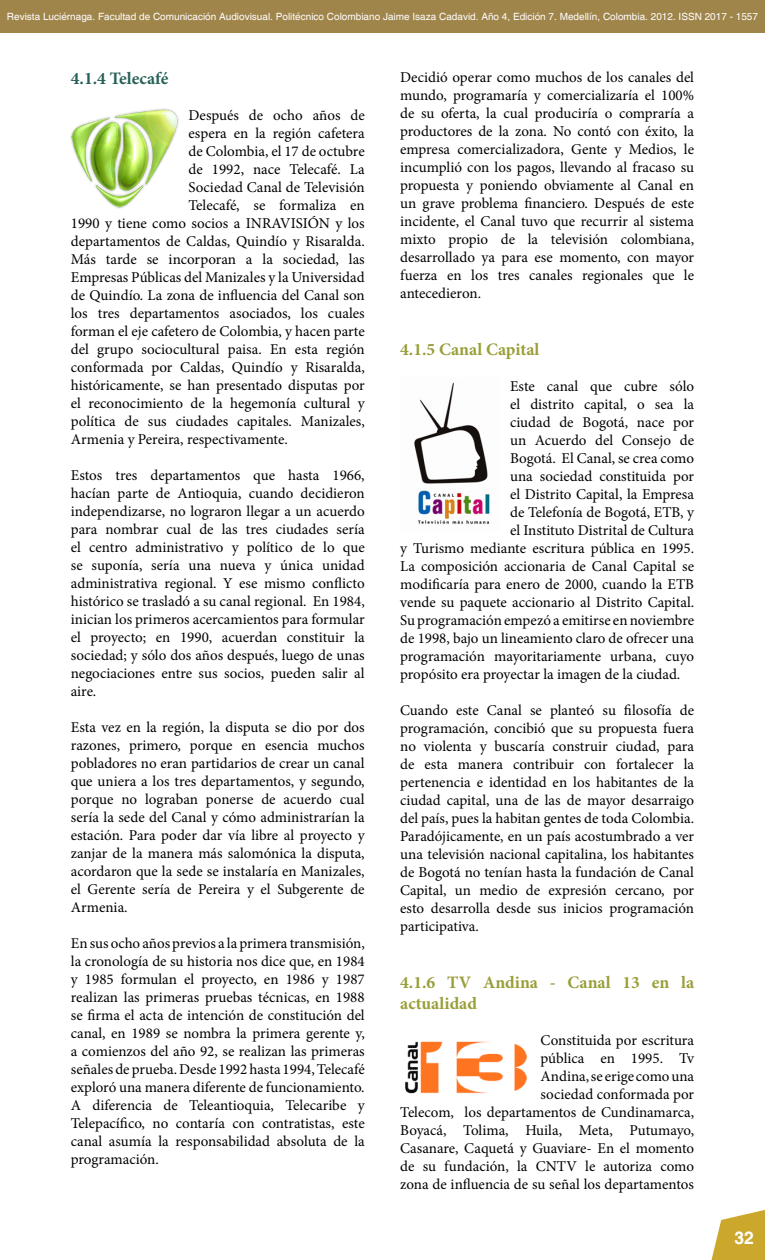
<style>
.page{position:relative;width:765px;height:1260px;background:#fff}
.page>*{position:absolute;margin:0;border:0;box-sizing:border-box;transform-origin:0 0}
.t1{font:700 17.5px/21px "Minion Pro";color:#999e38}
.t2{font:700 17.5px "Minion Pro";letter-spacing:-.005em;color:#266157}
.t3{font:700 17.5px "Helvetica";color:#fff}
.t4{font:15px/18px "Minion Pro";color:#000;text-align:justify}
.t5{font:10px "Helvetica";color:#fff}
</style>
<div class="page">
<div style="left:0;top:0;width:765px;height:33px;background:#a0854b"></div>
<svg style="left:712px;top:1210px;width:53px;height:50px"></svg>
<img style="left:71px;top:109px;width:108px;height:99px">
<img style="left:414px;top:382px;width:76px;height:142px">
<img style="left:405px;top:1041px;width:122px;height:53px">
<p class="t5" style="left:7px;top:11px;width:753px">Revista Luciérnaga. Facultad de Comunicación Audiovisual. Politécnico Colombiano Jaime Isaza Cadavid. Año 4, Edición 7. Medellín, Colombia. 2012. ISSN 2017 - 1557</p>
<p class="t2" style="left:71px;top:66px;width:99px">4.1.4 Telecafé</p>
<p class="t4" style="left:189px;top:106px;width:178px">Después de ocho años de</p>
<p class="t4" style="left:189px;top:124px;width:178px">espera en la región cafetera</p>
<p class="t4" style="left:189px;top:142px;width:178px">de Colombia, el 17 de octubre</p>
<p class="t4" style="left:189px;top:160px;width:178px">de 1992, nace Telecafé. La</p>
<p class="t4" style="left:189px;top:178px;width:178px">Sociedad Canal de Televisión</p>
<p class="t4" style="left:189px;top:196px;width:178px">Telecafé, se formaliza en</p>
<p class="t4" style="left:71px;top:214px;width:295px">1990 y tiene como socios a INRAVISIÓN y los</p>
<p class="t4" style="left:71px;top:232px;width:295px">departamentos de Caldas, Quindío y Risaralda.</p>
<p class="t4" style="left:71px;top:250px;width:295px">Más tarde se incorporan a la sociedad, las</p>
<p class="t4" style="left:71px;top:268px;width:295px">Empresas Públicas del Manizales y la Universidad</p>
<p class="t4" style="left:71px;top:286px;width:295px">de Quindío. La zona de influencia del Canal son</p>
<p class="t4" style="left:71px;top:304px;width:295px">los tres departamentos asociados, los cuales</p>
<p class="t4" style="left:71px;top:322px;width:295px">forman el eje cafetero de Colombia, y hacen parte</p>
<p class="t4" style="left:71px;top:340px;width:295px">del grupo sociocultural paisa. En esta región</p>
<p class="t4" style="left:71px;top:358px;width:295px">conformada por Caldas, Quindío y Risaralda,</p>
<p class="t4" style="left:71px;top:376px;width:295px">históricamente, se han presentado disputas por</p>
<p class="t4" style="left:71px;top:394px;width:295px">el reconocimiento de la hegemonía cultural y</p>
<p class="t4" style="left:71px;top:412px;width:295px">política de sus ciudades capitales. Manizales,</p>
<p class="t4" style="left:71px;top:430px;width:218px">Armenia y Pereira, respectivamente.</p>
<p class="t4" style="left:71px;top:466px;width:295px">Estos tres departamentos que hasta 1966, hacían parte de Antioquia, cuando decidieron independizarse, no lograron llegar a un acuerdo para nombrar cual de las tres ciudades sería el centro administrativo y político de lo que se suponía, sería una nueva y única unidad administrativa regional. Y ese mismo conflicto histórico se trasladó a su canal regional. En 1984, inician los primeros acercamientos para formular el proyecto; en 1990, acuerdan constituir la sociedad; y sólo dos años después, luego de unas negociaciones entre sus socios, pueden salir al aire.</p>
<p class="t4" style="left:71px;top:718px;width:295px">Esta vez en la región, la disputa se dio por dos razones, primero, porque en esencia muchos pobladores no eran partidarios de crear un canal que uniera a los tres departamentos, y segundo, porque no lograban ponerse de acuerdo cual sería la sede del Canal y cómo administrarían la estación. Para poder dar vía libre al proyecto y zanjar de la manera más salomónica la disputa, acordaron que la sede se instalaría en Manizales, el Gerente sería de Pereira y el Subgerente de Armenia.</p>
<p class="t4" style="left:71px;top:934px;width:295px">En sus ocho años previos a la primera transmisión, la cronología de su historia nos dice que, en 1984 y 1985 formulan el proyecto, en 1986 y 1987 realizan las primeras pruebas técnicas, en 1988 se firma el acta de intención de constitución del canal, en 1989 se nombra la primera gerente y, a comienzos del año 92, se realizan las primeras señales de prueba. Desde 1992 hasta 1994, Telecafé exploró una manera diferente de funcionamiento.<br>A diferencia de Teleantioquia, Telecaribe y Telepacífico, no contaría con contratistas, este canal asumía la responsabilidad absoluta de la programación.</p>
<p class="t4" style="left:400px;top:68px;width:295px">Decidió operar como muchos de los canales del mundo, programaría y comercializaría el 100% de su oferta, la cual produciría o compraría a productores de la zona. No contó con éxito, la empresa comercializadora, Gente y Medios, le incumplió con los pagos, llevando al fracaso su propuesta y poniendo obviamente al Canal en un grave problema financiero. Después de este incidente, el Canal tuvo que recurrir al sistema mixto propio de la televisión colombiana, desarrollado ya para ese momento, con mayor fuerza en los tres canales regionales que le antecedieron.</p>
<p class="t1" style="left:400px;top:338px;width:141px">4.1.5 Canal Capital</p>
<p class="t4" style="left:510px;top:377px;width:186px">Este canal que cubre sólo</p>
<p class="t4" style="left:510px;top:395px;width:186px">el distrito capital, o sea la</p>
<p class="t4" style="left:510px;top:413px;width:186px">ciudad de Bogotá, nace por</p>
<p class="t4" style="left:510px;top:431px;width:186px">un Acuerdo del Consejo de</p>
<p class="t4" style="left:510px;top:449px;width:186px">Bogotá. El Canal, se crea como</p>
<p class="t4" style="left:510px;top:467px;width:186px">una sociedad constituida por</p>
<p class="t4" style="left:510px;top:485px;width:186px">el Distrito Capital, la Empresa</p>
<p class="t4" style="left:510px;top:503px;width:186px">de Telefonía de Bogotá, ETB, y</p>
<p class="t4" style="left:510px;top:521px;width:186px">el Instituto Distrital de Cultura</p>
<p class="t4" style="left:400px;top:539px;width:295px">y Turismo mediante escritura pública en 1995.</p>
<p class="t4" style="left:400px;top:557px;width:295px">La composición accionaria de Canal Capital se</p>
<p class="t4" style="left:400px;top:575px;width:295px">modificaría para enero de 2000, cuando la ETB</p>
<p class="t4" style="left:400px;top:593px;width:295px">vende su paquete accionario al Distrito Capital.</p>
<p class="t4" style="left:400px;top:611px;width:295px">Su programación empezó a emitirse en noviembre</p>
<p class="t4" style="left:400px;top:629px;width:295px">de 1998, bajo un lineamiento claro de ofrecer una</p>
<p class="t4" style="left:400px;top:647px;width:295px">programación mayoritariamente urbana, cuyo</p>
<p class="t4" style="left:400px;top:665px;width:282px">propósito era proyectar la imagen de la ciudad.</p>
<p class="t4" style="left:400px;top:701px;width:295px">Cuando este Canal se planteó su filosofía de programación, concibió que su propuesta fuera no violenta y buscaría construir ciudad, para de esta manera contribuir con fortalecer la pertenencia e identidad en los habitantes de la ciudad capital, una de las de mayor desarraigo del país, pues la habitan gentes de toda Colombia.<br>Paradójicamente, en un país acostumbrado a ver una televisión nacional capitalina, los habitantes de Bogotá no tenían hasta la fundación de Canal Capital, un medio de expresión cercano, por esto desarrolla desde sus inicios programación participativa.</p>
<p class="t1" style="left:400px;top:971px;width:295px">4.1.6 TV Andina - Canal 13 en la actualidad</p>
<p class="t4" style="left:400px;top:1031px;width:295px;text-align:right">Constituida por escritura<br>pública en 1995. Tv<br>Andina, se erige como una<br>sociedad conformada por<br>Telecom, los departamentos de Cundinamarca, Boyacá, Tolima, Huila, Meta, Putumayo, Casanare, Caquetá y Guaviare- En el momento de su fundación, la CNTV le autoriza como zona de influencia de su señal los departamentos</p>
<p class="t3" style="left:734px;top:1227px;width:21px">32</p>
</div>
